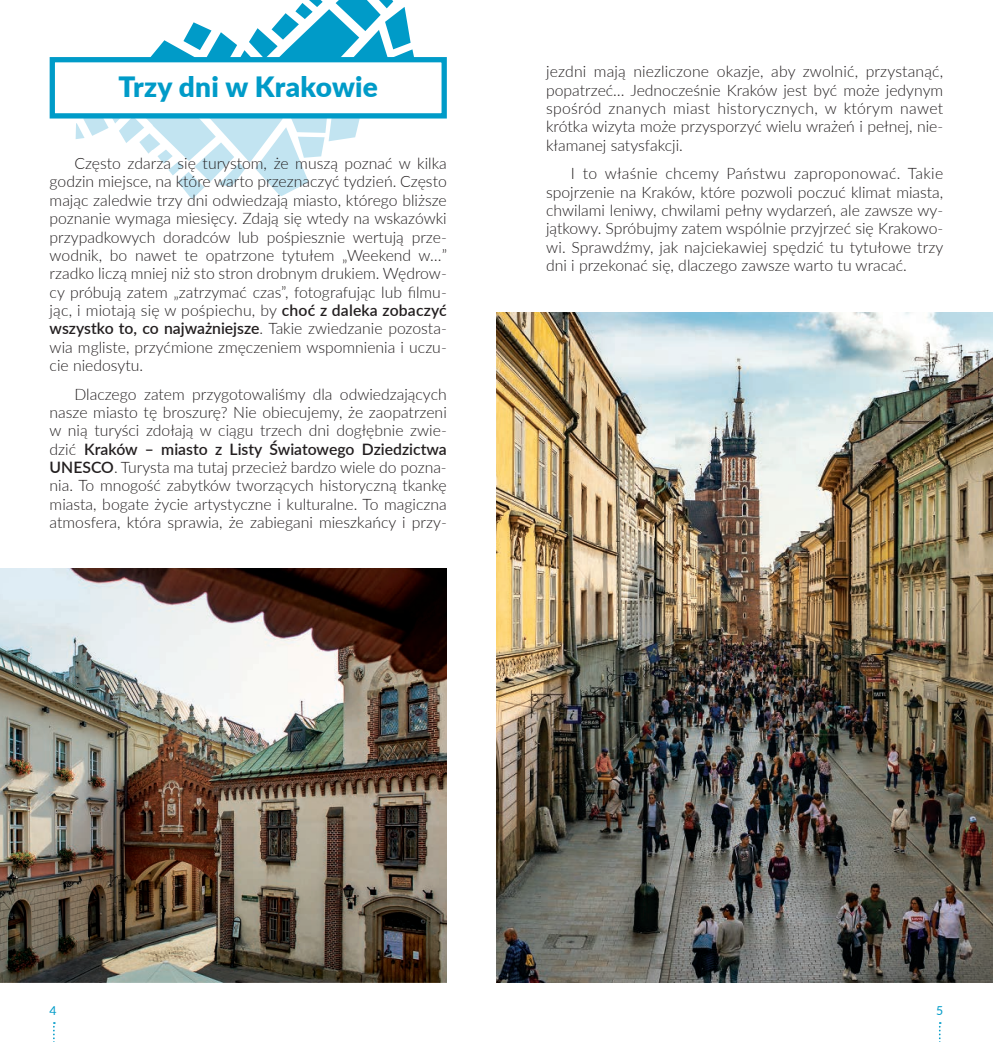
<style>
.page{position:relative;width:993px;height:1042px;background:#fff}
.page>*{position:absolute;margin:0;border:0;box-sizing:border-box;transform-origin:0 0}
.t1{font:900 28px "Lato";letter-spacing:.01em;color:#009bc8}
.t2{font:300 15.75px/18.4px "Lato";color:#231f20;text-align:justify}
.t3{font:12.25px "Lato";color:#009bc8}
.s1{font-weight:600}
</style>
<div class="page">
<svg style="left:49px;top:0;width:398px;height:199px"></svg>
<img style="left:0;top:568px;width:446px;height:414px">
<img style="left:496px;top:313px;width:496px;height:669px">
<svg style="left:53px;top:1022px;width:2px;height:20px"></svg>
<svg style="left:938px;top:1022px;width:2px;height:20px"></svg>
<h1 class="t1" style="left:118px;top:66px;width:261px">Trzy dni w Krakowie</h1>
<p class="t2" style="left:50px;top:154px;width:399px;text-indent:25px">Często zdarza się turystom, że muszą poznać w kilka godzin miejsce, na które warto przeznaczyć tydzień. Często mając zaledwie trzy dni odwiedzają miasto, którego bliższe poznanie wymaga miesięcy. Zdają się wtedy na wskazówki przypadkowych doradców lub pośpiesznie wertują prze&shy;wodnik, bo nawet te opatrzone tytułem „Weekend w…” rzadko liczą mniej niż sto stron drobnym drukiem. Wędrow&shy;cy próbują zatem „zatrzymać czas”, fotografując lub filmu&shy;jąc, i miotają się w pośpiechu, by <span class="s1">choć z daleka zobaczyć wszystko to, co najważniejsze</span>. Takie zwiedzanie pozosta&shy;wia mgliste, przyćmione zmęczeniem wspomnienia i uczu&shy;cie niedosytu.</p>
<p class="t2" style="left:50px;top:384px;width:398px;text-indent:25px">Dlaczego zatem przygotowaliśmy dla odwiedzających nasze miasto tę broszurę? Nie obiecujemy, że zaopatrzeni w nią turyści zdołają w ciągu trzech dni dogłębnie zwie&shy;dzić <span class="s1">Kraków – miasto z Listy Światowego Dziedzictwa UNESCO</span>. Turysta ma tutaj przecież bardzo wiele do pozna&shy;nia. To mnogość zabytków tworzących historyczną tkankę miasta, bogate życie artystyczne i kulturalne. To magiczna atmosfera, która sprawia, że zabiegani mieszkańcy i przy-</p>
<p class="t2" style="left:546px;top:62px;width:398px">jezdni mają niezliczone okazje, aby zwolnić, przystanąć, popatrzeć… Jednocześnie Kraków jest być może jedynym spośród znanych miast historycznych, w którym nawet krótka wizyta może przysporzyć wielu wrażeń i pełnej, nie&shy;kłamanej satysfakcji.</p>
<p class="t2" style="left:546px;top:164px;width:399px;text-indent:25px">I to właśnie chcemy Państwu zaproponować. Takie spojrzenie na Kraków, które pozwoli poczuć klimat miasta, chwilami leniwy, chwilami pełny wydarzeń, ale zawsze wy&shy;jątkowy. Spróbujmy zatem wspólnie przyjrzeć się Krakowo&shy;wi. Sprawdźmy, jak najciekawiej spędzić tu tytułowe trzy dni i przekonać się, dlaczego zawsze warto tu wracać.</p>
<p class="t3" style="left:50px;top:1001px;width:9px">4</p>
<p class="t3" style="left:935px;top:1001px;width:9px">5</p>
</div>
